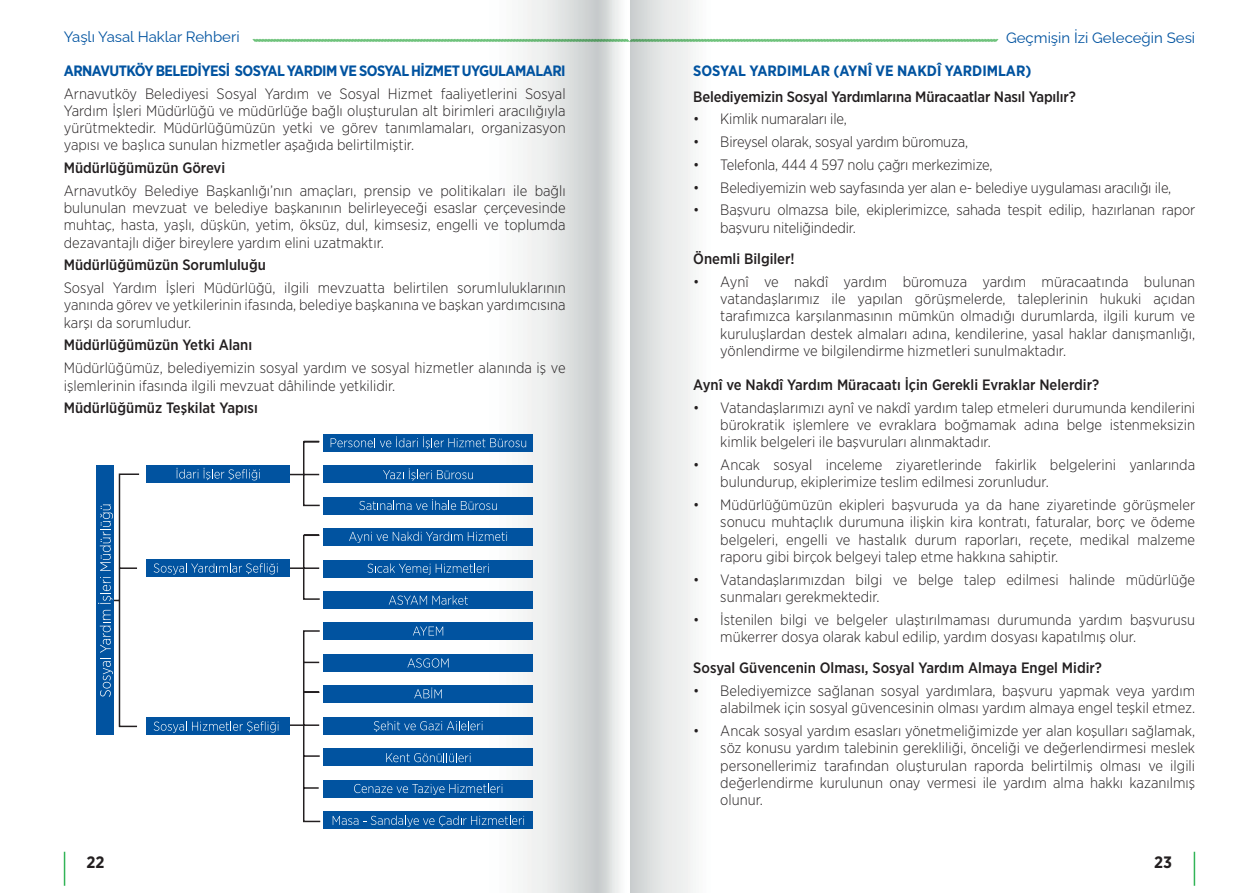
<style>
.page{position:relative;width:1259px;height:893px;background:#fff}
.page>*{position:absolute;margin:0;border:0;box-sizing:border-box;transform-origin:0 0}
.t1{font:700 16.5px "Gotham Narrow";color:#231f20}
.t2{font:300 15px/17.2px "Gotham Narrow";color:#231f20;text-align:justify}
.t3{font:500 15px "Gotham Narrow";color:#231f20}
.t4{font:700 15px "Gotham Narrow";letter-spacing:-.035em;color:#0153a0}
.t5{font:15px "Raleway";color:#0153a0}
.t6{font:700 15px "Gotham Narrow";color:#0153a0}
</style>
<div class="page">
<hr style="left:1193px;top:852px;width:2px;height:34px;background:#32b457">
<hr style="left:64px;top:852px;width:1px;height:34px;background:#32b457">
<svg style="left:252px;top:39px;width:747px;height:3px"></svg>
<img style="left:475px;top:0;width:261px;height:893px">
<div style="left:324px;top:434px;width:209px;height:17px;background:#0153a0"></div>
<div style="left:324px;top:465px;width:209px;height:18px;background:#0153a0"></div>
<div style="left:324px;top:497px;width:209px;height:17px;background:#0153a0"></div>
<div style="left:324px;top:528px;width:209px;height:18px;background:#0153a0"></div>
<div style="left:324px;top:560px;width:209px;height:17px;background:#0153a0"></div>
<div style="left:324px;top:591px;width:209px;height:18px;background:#0153a0"></div>
<div style="left:324px;top:623px;width:209px;height:17px;background:#0153a0"></div>
<div style="left:324px;top:654px;width:209px;height:18px;background:#0153a0"></div>
<div style="left:324px;top:686px;width:209px;height:17px;background:#0153a0"></div>
<div style="left:324px;top:717px;width:209px;height:18px;background:#0153a0"></div>
<div style="left:324px;top:748px;width:209px;height:18px;background:#0153a0"></div>
<div style="left:324px;top:780px;width:209px;height:18px;background:#0153a0"></div>
<div style="left:324px;top:811px;width:209px;height:18px;background:#0153a0"></div>
<svg style="left:286px;top:440px;width:35px;height:383px"></svg>
<div style="left:146px;top:466px;width:144px;height:17px;background:#0153a0"></div>
<div style="left:146px;top:717px;width:144px;height:18px;background:#0153a0"></div>
<div style="left:146px;top:559px;width:144px;height:18px;background:#0153a0"></div>
<div style="left:97px;top:466px;width:17px;height:269px;background:#0153a0"></div>
<svg style="left:98px;top:473px;width:42px;height:255px"></svg>
<svg style="left:177px;top:468px;width:83px;height:12px"></svg>
<svg style="left:331px;top:436px;width:195px;height:13px"></svg>
<svg style="left:383px;top:468px;width:90px;height:13px"></svg>
<svg style="left:359px;top:499px;width:138px;height:11px"></svg>
<svg style="left:349px;top:532px;width:113px;height:11px"></svg>
<svg style="left:468px;top:532px;width:39px;height:9px"></svg>
<svg style="left:367px;top:563px;width:63px;height:12px"></svg>
<svg style="left:436px;top:563px;width:53px;height:10px"></svg>
<svg style="left:389px;top:595px;width:79px;height:10px"></svg>
<svg style="left:413px;top:626px;width:30px;height:9px"></svg>
<svg style="left:407px;top:658px;width:41px;height:10px"></svg>
<svg style="left:414px;top:688px;width:28px;height:10px"></svg>
<svg style="left:374px;top:721px;width:109px;height:11px"></svg>
<svg style="left:386px;top:753px;width:85px;height:9px"></svg>
<svg style="left:354px;top:784px;width:149px;height:11px"></svg>
<svg style="left:333px;top:816px;width:191px;height:11px"></svg>
<svg style="left:154px;top:563px;width:124px;height:11px"></svg>
<svg style="left:154px;top:721px;width:125px;height:12px"></svg>
<p class="t5" style="left:64px;top:25px;width:177px">Yaşlı Yasal Haklar Rehberi</p>
<p class="t5" style="left:1006px;top:25px;width:191px">Geçmişin İzi Geleceğin Sesi</p>
<p class="t4" style="left:64px;top:61px;width:503px">ARNAVUTKÖY BELEDİYESİ SOSYAL YARDIM VE SOSYAL HİZMET UYGULAMALARI</p>
<p class="t2" style="left:64px;top:84px;width:503px">Arnavutköy Belediyesi Sosyal Yardım ve Sosyal Hizmet faaliyetlerini Sosyal Yardım İşleri Müdürlüğü ve müdürlüğe bağlı oluşturulan alt birimleri aracılığıyla yürütmektedir. Müdürlüğümüzün yetki ve görev tanımlamaları, organizasyon yapısı ve başlıca sunulan hizmetler aşağıda belirtilmiştir.</p>
<p class="t3" style="left:64px;top:158px;width:163px">Müdürlüğümüzün Görevi</p>
<p class="t2" style="left:64px;top:182px;width:503px">Arnavutköy Belediye Başkanlığı’nın amaçları, prensip ve politikaları ile bağlı bulunulan mevzuat ve belediye başkanının belirleyeceği esaslar çerçevesinde muhtaç, hasta, yaşlı, düşkün, yetim, öksüz, dul, kimsesiz, engelli ve toplumda dezavantajlı diğer bireylere yardım elini uzatmaktır.</p>
<p class="t3" style="left:64px;top:256px;width:204px">Müdürlüğümüzün Sorumluluğu</p>
<p class="t2" style="left:64px;top:279px;width:503px">Sosyal Yardım İşleri Müdürlüğü, ilgili mevzuatta belirtilen sorumluluklarının yanında görev ve yetkilerinin ifasında, belediye başkanına ve başkan yardımcısına karşı da sorumludur.</p>
<p class="t3" style="left:64px;top:336px;width:190px">Müdürlüğümüzün Yetki Alanı</p>
<p class="t2" style="left:64px;top:359px;width:503px">Müdürlüğümüz, belediyemizin sosyal yardım ve sosyal hizmetler alanında iş ve işlemlerinin ifasında ilgili mevzuat dâhilinde yetkilidir.</p>
<p class="t3" style="left:64px;top:398px;width:196px">Müdürlüğümüz Teşkilat Yapısı</p>
<p class="t6" style="left:693px;top:61px;width:340px">SOSYAL YARDIMLAR (AYNÎ VE NAKDÎ YARDIMLAR)</p>
<p class="t3" style="left:693px;top:87px;width:384px">Belediyemizin Sosyal Yardımlarına Müracaatlar Nasıl Yapılır?</p>
<p class="t2" style="left:693px;top:110px;width:155px">• Kimlik numaraları ile,</p>
<p class="t2" style="left:693px;top:133px;width:276px">• Bireysel olarak, sosyal yardım büromuza,</p>
<p class="t2" style="left:693px;top:156px;width:301px">• Telefonla, 444 4 597 nolu çağrı merkezimize,</p>
<p class="t2" style="left:693px;top:178px;width:479px">• Belediyemizin web sayfasında yer alan e- belediye uygulaması aracılığı ile,</p>
<p class="t2" style="left:720px;top:201px;width:476px;text-indent:-27px">• Başvuru olmazsa bile, ekiplerimizce, sahada tespit edilip, hazırlanan rapor başvuru niteliğindedir.</p>
<p class="t3" style="left:693px;top:249px;width:103px">Önemli Bilgiler!</p>
<p class="t2" style="left:720px;top:272px;width:476px;text-indent:-27px">• Aynî ve nakdî yardım büromuza yardım müracaatında bulunan vatandaşlarımız ile yapılan görüşmelerde, taleplerinin hukuki açıdan tarafımızca karşılanmasının mümkün olmadığı durumlarda, ilgili kurum ve kuruluşlardan destek almaları adına, kendilerine, yasal haklar danışmanlığı, yönlendirme ve bilgilendirme hizmetleri sunulmaktadır.</p>
<p class="t3" style="left:693px;top:375px;width:407px">Aynî ve Nakdî Yardım Müracaatı İçin Gerekli Evraklar Nelerdir?</p>
<p class="t2" style="left:720px;top:399px;width:476px;text-indent:-27px">• Vatandaşlarımızı aynî ve nakdî yardım talep etmeleri durumunda kendilerini bürokratik işlemlere ve evraklara boğmamak adına belge istenmeksizin kimlik belgeleri ile başvuruları alınmaktadır.</p>
<p class="t2" style="left:720px;top:456px;width:476px;text-indent:-27px">• Ancak sosyal inceleme ziyaretlerinde fakirlik belgelerini yanlarında bulundurup, ekiplerimize teslim edilmesi zorunludur.</p>
<p class="t2" style="left:720px;top:496px;width:476px;text-indent:-27px">• Müdürlüğümüzün ekipleri başvuruda ya da hane ziyaretinde görüşmeler sonucu muhtaçlık durumuna ilişkin kira kontratı, faturalar, borç ve ödeme belgeleri, engelli ve hastalık durum raporları, reçete, medikal malzeme raporu gibi birçok belgeyi talep etme hakkına sahiptir.</p>
<p class="t2" style="left:720px;top:570px;width:476px;text-indent:-27px">• Vatandaşlarımızdan bilgi ve belge talep edilmesi halinde müdürlüğe sunmaları gerekmektedir.</p>
<p class="t2" style="left:720px;top:610px;width:476px;text-indent:-27px">• İstenilen bilgi ve belgeler ulaştırılmaması durumunda yardım başvurusu mükerrer dosya olarak kabul edilip, yardım dosyası kapatılmış olur.</p>
<p class="t3" style="left:693px;top:658px;width:410px">Sosyal Güvencenin Olması, Sosyal Yardım Almaya Engel Midir?</p>
<p class="t2" style="left:693px;top:682px;width:503px;text-align:right">• Belediyemizce sağlanan sosyal yardımlara, başvuru yapmak veya yardım alabilmek için sosyal güvencesinin olması yardım almaya engel teşkil etmez.</p>
<p class="t2" style="left:720px;top:722px;width:476px;text-indent:-27px">• Ancak sosyal yardım esasları yönetmeliğimizde yer alan koşulları sağlamak, söz konusu yardım talebinin gerekliliği, önceliği ve değerlendirmesi meslek personellerimiz tarafından oluşturulan raporda belirtilmiş olması ve ilgili değerlendirme kurulunun onay vermesi ile yardım alma hakkı kazanılmış olunur.</p>
<p class="t1" style="left:87px;top:852px;width:19px">22</p>
<p class="t1" style="left:1154px;top:852px;width:19px">23</p>
</div>
